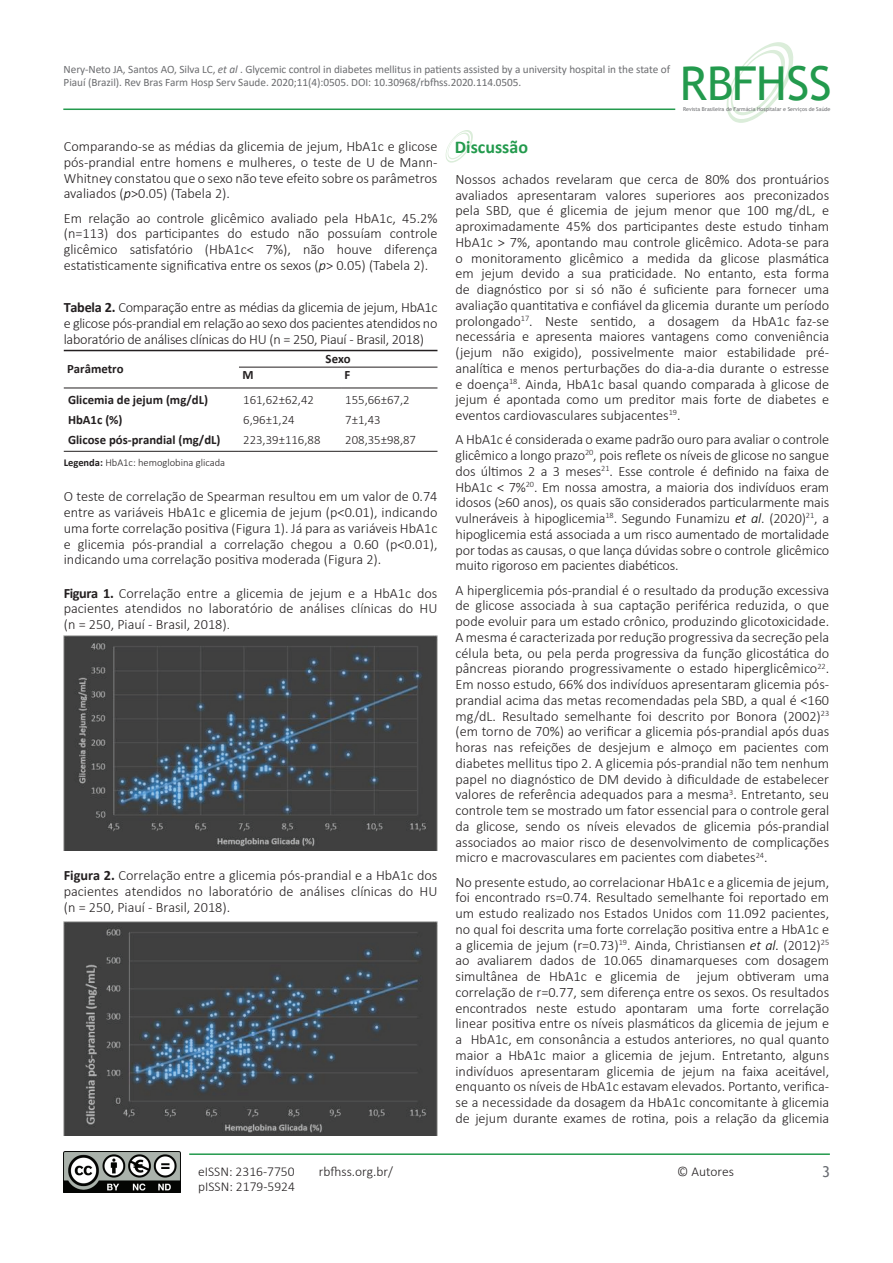
<style>
.page{position:relative;width:893px;height:1263px;background:#fff}
.page>*{position:absolute;margin:0;border:0;box-sizing:border-box;transform-origin:0 0}
.t1{font:46.8px "Trebuchet MS";color:#239a4d}
.t2{font:700 18px "Calibri";color:#239a4d}
.t3{font:15px "Trebuchet MS";color:#6a6d73}
.t4{font:300 14.25px/15.8px "Calibri";color:#231f20;text-align:justify}
.t5{font:300 13.5px "Calibri";color:#231f20}
.t6{font:700 12.75px "Calibri";color:#231f20}
.t7{font:300 12.75px "Calibri";color:#231f20}
.t8{font:11.25px/12.8px "Calibri";letter-spacing:-.005em;color:#6c6d70}
.t9{font:300 10.5px "Calibri";color:#231f20}
.t10{font:5.4px "Trebuchet MS";color:#6c6d70}
.s1{font-style:italic}
.s2{font-style:italic;color:#040503}
.s3{font-weight:700}
.s4{font-size:12.75px}
</style>
<div class="page">
<hr style="left:63px;top:109px;width:612px;height:1px;background:#239a4d">
<svg style="left:727px;top:42px;width:66px;height:81px"></svg>
<img style="left:64px;top:1152px;width:117px;height:41px">
<hr style="left:189px;top:1153px;width:641px;height:2px;background:#239a4d">
<svg style="left:64px;top:351px;width:373px;height:100px"></svg>
<hr style="left:64px;top:451px;width:175px;height:1px;background:#231f20">
<hr style="left:239px;top:451px;width:102px;height:1px;background:#231f20">
<hr style="left:341px;top:451px;width:96px;height:1px;background:#231f20">
<hr style="left:64px;top:350px;width:175px;height:1px;background:#231f20">
<hr style="left:64px;top:388px;width:175px;height:1px;background:#231f20">
<hr style="left:239px;top:388px;width:102px;height:1px;background:#231f20">
<hr style="left:341px;top:388px;width:96px;height:1px;background:#231f20">
<hr style="left:239px;top:350px;width:102px;height:1px;background:#231f20">
<hr style="left:341px;top:350px;width:96px;height:1px;background:#231f20">
<hr style="left:239px;top:367px;width:102px;height:1px;background:#231f20">
<hr style="left:341px;top:367px;width:96px;height:1px;background:#231f20">
<img style="left:64px;top:636px;width:373px;height:214px">
<svg style="left:446px;top:130px;width:27px;height:33px"></svg>
<img style="left:64px;top:921px;width:373px;height:214px">
<p class="t8" style="left:64px;top:63px;width:608px">Nery-Neto JA, Santos AO, Silva LC, <span class="s1">et al</span> . Glycemic control in diabetes mellitus in patients assisted by a university hospital in the state of<br>Piauí (Brazil). Rev Bras Farm Hosp Serv Saude. 2020;11(4):0505. DOI: 10.30968/rbfhss.2020.114.0505.</p>
<h1 class="t1" style="left:680px;top:54px;width:153px">RBFHSS</h1>
<p class="t10" style="left:683px;top:106px;width:149px">Revista Brasileira de Farmácia Hospitalar e Serviços de Saúde</p>
<p class="t4" style="left:64px;top:138px;width:375px">Comparando-se as médias da glicemia de jejum, HbA1c e glicose pós-prandial entre homens e mulheres, o teste de U de Mann-Whitney constatou que o sexo não teve efeito sobre os parâmetros avaliados (<span class="s2">p</span>&gt;0.05) (Tabela 2).</p>
<p class="t4" style="left:64px;top:210px;width:375px">Em relação ao controle glicêmico avaliado pela HbA1c, 45.2% (n=113) dos participantes do estudo não possuíam controle glicêmico satisfatório (HbA1c&lt; 7%), não houve diferença estatisticamente significativa entre os sexos (<span class="s2">p</span>&gt; 0.05) (Tabela 2).</p>
<p class="t4" style="left:64px;top:299px;width:375px"><span class="s3">Tabela 2.</span> Comparação entre as médias da glicemia de jejum, HbA1c e glicose pós-prandial em relação ao sexo dos pacientes atendidos no laboratório de análises clínicas do HU (n = 250, Piauí - Brasil, 2018)</p>
<p class="t6" style="left:67px;top:360px;width:58px">Parâmetro</p>
<p class="t6" style="left:326px;top:350px;width:27px">Sexo</p>
<p class="t6" style="left:242px;top:366px;width:13px">M</p>
<p class="t6" style="left:344px;top:366px;width:7px">F</p>
<p class="t6" style="left:68px;top:390px;width:142px">Glicemia de jejum (mg/dL)</p>
<p class="t7" style="left:243px;top:391px;width:72px">161,62±62,42</p>
<p class="t7" style="left:345px;top:391px;width:66px">155,66±67,2</p>
<p class="t6" style="left:68px;top:411px;width:56px">HbA1c (%)</p>
<p class="t7" style="left:243px;top:412px;width:53px">6,96±1,24</p>
<p class="t7" style="left:345px;top:412px;width:37px">7±1,43</p>
<p class="t6" style="left:68px;top:431px;width:154px">Glicose pós-prandial (mg/dL)</p>
<p class="t7" style="left:243px;top:432px;width:79px">223,39±116,88</p>
<p class="t7" style="left:345px;top:432px;width:72px">208,35±98,87</p>
<p class="t9" style="left:64px;top:456px;width:163px"><span class="s3">Legenda:</span> HbA1c: hemoglobina glicada</p>
<p class="t4" style="left:64px;top:489px;width:375px">O teste de correlação de Spearman resultou em um valor de 0.74 entre as variáveis HbA1c e glicemia de jejum (p&lt;0.01), indicando uma forte correlação positiva (Figura 1). Já para as variáveis HbA1c e glicemia pós-prandial a correlação chegou a 0.60 (p&lt;0.01), indicando uma correlação positiva moderada (Figura 2).</p>
<p class="t4" style="left:64px;top:585px;width:375px"><span class="s3">Figura 1.</span> Correlação entre a glicemia de jejum e a HbA1c dos pacientes atendidos no laboratório de análises clínicas do HU (n = 250, Piauí - Brasil, 2018)<span class="s4">.</span></p>
<p class="t4" style="left:64px;top:867px;width:375px"><span class="s3">Figura 2.</span> Correlação entre a glicemia pós-prandial e a HbA1c dos pacientes atendidos no laboratório de análises clínicas do HU (n = 250, Piauí - Brasil, 2018).</p>
<p class="t2" style="left:455px;top:135px;width:75px">Discussão</p>
<p class="t4" style="left:455px;top:171px;width:375px">Nossos achados revelaram que cerca de 80% dos prontuários avaliados apresentaram valores superiores aos preconizados pela SBD, que é glicemia de jejum menor que 100 mg/dL, e aproximadamente 45% dos participantes deste estudo tinham HbA1c &gt; 7%, apontando mau controle glicêmico. Adota-se para o monitoramento glicêmico a medida da glicose plasmática em jejum devido a sua praticidade. No entanto, esta forma de diagnóstico por si só não é suficiente para fornecer uma avaliação quantitativa e confiável da glicemia durante um período prolongado<sup>17</sup>. Neste sentido, a dosagem da HbA1c faz-se necessária e apresenta maiores vantagens como conveniência (jejum não exigido), possivelmente maior estabilidade pré&shy;analítica e menos perturbações do dia-a-dia durante o estresse e doença<sup>18</sup>. Ainda, HbA1c basal quando comparada à glicose de jejum é apontada como um preditor mais forte de diabetes e eventos cardiovasculares subjacentes<sup>19</sup>.</p>
<p class="t4" style="left:455px;top:432px;width:375px">A HbA1c é considerada o exame padrão ouro para avaliar o controle glicêmico a longo prazo<sup>20</sup>, pois reflete os níveis de glicose no sangue dos últimos 2 a 3 meses<sup>21</sup>. Esse controle é definido na faixa de HbA1c &lt; 7%<sup>20</sup>. Em nossa amostra, a maioria dos indivíduos eram idosos (≥60 anos), os quais são considerados particularmente mais vulneráveis à hipoglicemia<sup>18</sup>. Segundo Funamizu <span class="s2">et al</span>. (2020)<sup>21</sup>, a hipoglicemia está associada a um risco aumentado de mortalidade por todas as causas, o que lança dúvidas sobre o controle glicêmico muito rigoroso em pacientes diabéticos.</p>
<p class="t4" style="left:455px;top:582px;width:375px">A hiperglicemia pós-prandial é o resultado da produção excessiva de glicose associada à sua captação periférica reduzida, o que pode evoluir para um estado crônico, produzindo glicotoxicidade.<br>A mesma é caracterizada por redução progressiva da secreção pela célula beta, ou pela perda progressiva da função glicostática do pâncreas piorando progressivamente o estado hiperglicêmico<sup>22</sup>.<br>Em nosso estudo, 66% dos indivíduos apresentaram glicemia pós&shy;prandial acima das metas recomendadas pela SBD, a qual é &lt;160 mg/dL. Resultado semelhante foi descrito por Bonora (2002)<sup>23 </sup>(em torno de 70%) ao verificar a glicemia pós-prandial após duas horas nas refeições de desjejum e almoço em pacientes com diabetes mellitus tipo 2. A glicemia pós-prandial não tem nenhum papel no diagnóstico de DM devido à dificuldade de estabelecer valores de referência adequados para a mesma<sup>3</sup>. Entretanto, seu controle tem se mostrado um fator essencial para o controle geral da glicose, sendo os níveis elevados de glicemia pós-prandial associados ao maior risco de desenvolvimento de complicações micro e macrovasculares em pacientes com diabetes<sup>24</sup>.</p>
<p class="t4" style="left:455px;top:874px;width:375px">No presente estudo, ao correlacionar HbA1c e a glicemia de jejum, foi encontrado rs=0.74. Resultado semelhante foi reportado em um estudo realizado nos Estados Unidos com 11.092 pacientes, no qual foi descrita uma forte correlação positiva entre a HbA1c e a glicemia de jejum (r=0.73)<sup>19</sup>. Ainda, Christiansen <span class="s2">et al.</span> (2012)<sup>25 </sup>ao avaliarem dados de 10.065 dinamarqueses com dosagem simultânea de HbA1c e glicemia de jejum obtiveram uma correlação de r=0.77, sem diferença entre os sexos. Os resultados encontrados neste estudo apontaram uma forte correlação linear positiva entre os níveis plasmáticos da glicemia de jejum e a HbA1c, em consonância a estudos anteriores, no qual quanto maior a HbA1c maior a glicemia de jejum. Entretanto, alguns indivíduos apresentaram glicemia de jejum na faixa aceitável, enquanto os níveis de HbA1c estavam elevados. Portanto, verifica&shy;se a necessidade da dosagem da HbA1c concomitante à glicemia de jejum durante exames de rotina, pois a relação da glicemia</p>
<p class="t5" style="left:198px;top:1163px;width:98px">eISSN: 2316-7750</p>
<p class="t5" style="left:319px;top:1163px;width:75px">rbfhss.org.br/</p>
<p class="t5" style="left:677px;top:1163px;width:58px">© Autores</p>
<p class="t3" style="left:822px;top:1162px;width:9px">3</p>
<p class="t5" style="left:198px;top:1178px;width:98px">pISSN: 2179-5924</p>
</div>
